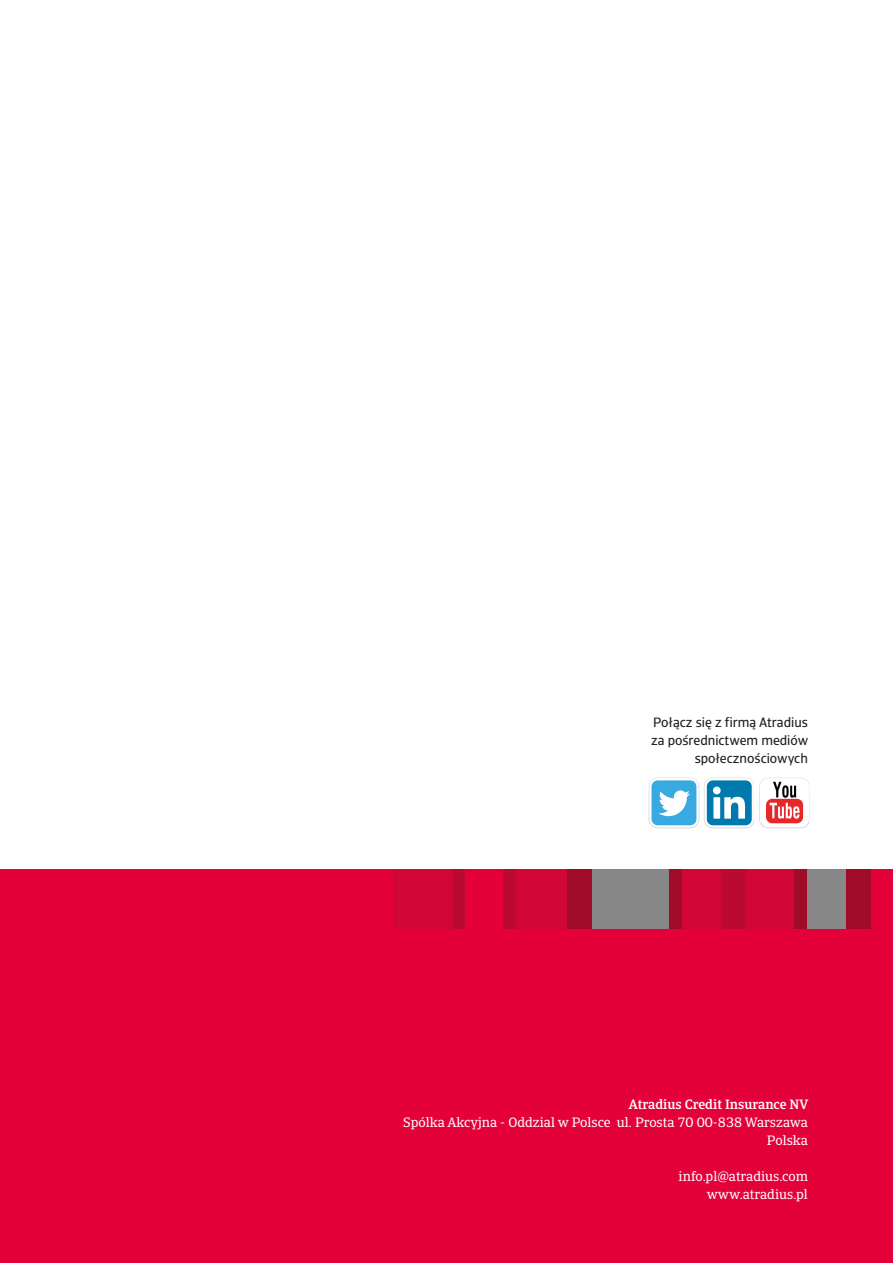
<style>
.page{position:relative;width:893px;height:1263px;background:#fff}
.page>*{position:absolute;margin:0;border:0;box-sizing:border-box;transform-origin:0 0}
.t1{font:13.5px/18px "Catalana";color:#fff;text-align:right}
.t2{font:13.5px/18px "Catalana Sans";color:#1d1d1b;text-align:right}
.t3{font:500 13.5px "Catalana";color:#fff}
</style>
<div class="page">
<div style="left:0;top:869px;width:893px;height:394px;background:#e4013a"></div>
<div style="left:452px;top:869px;width:13px;height:60px;background:#ba0a2f"></div>
<div style="left:393px;top:869px;width:59px;height:60px;background:#d00635"></div>
<div style="left:516px;top:869px;width:51px;height:60px;background:#d00635"></div>
<div style="left:746px;top:869px;width:49px;height:60px;background:#d00635"></div>
<div style="left:567px;top:869px;width:26px;height:60px;background:#a00c27"></div>
<div style="left:720px;top:869px;width:26px;height:60px;background:#ba0a2f"></div>
<div style="left:846px;top:869px;width:25px;height:60px;background:#a00c27"></div>
<div style="left:503px;top:869px;width:13px;height:60px;background:#ba0a2f"></div>
<div style="left:593px;top:869px;width:76px;height:60px;background:#878787"></div>
<div style="left:669px;top:869px;width:13px;height:60px;background:#a00c27"></div>
<div style="left:682px;top:869px;width:38px;height:60px;background:#d00635"></div>
<div style="left:807px;top:869px;width:39px;height:60px;background:#878787"></div>
<div style="left:795px;top:869px;width:12px;height:60px;background:#a00c27"></div>
<svg style="left:648px;top:777px;width:161px;height:51px"></svg>
<p class="t2" style="left:651px;top:714px;width:159px">Połącz się z firmą Atradius za pośrednictwem mediów społecznościowych</p>
<p class="t3" style="left:629px;top:1096px;width:181px">Atradius Credit Insurance NV</p>
<p class="t1" style="left:403px;top:1114px;width:406px">Spólka Akcyjna - Oddzial w Polsce ul. Prosta 70 00-838 Warszawa<br>Polska</p>
<p class="t1" style="left:679px;top:1168px;width:131px">info.pl@atradius.com www.atradius.pl</p>
</div>
